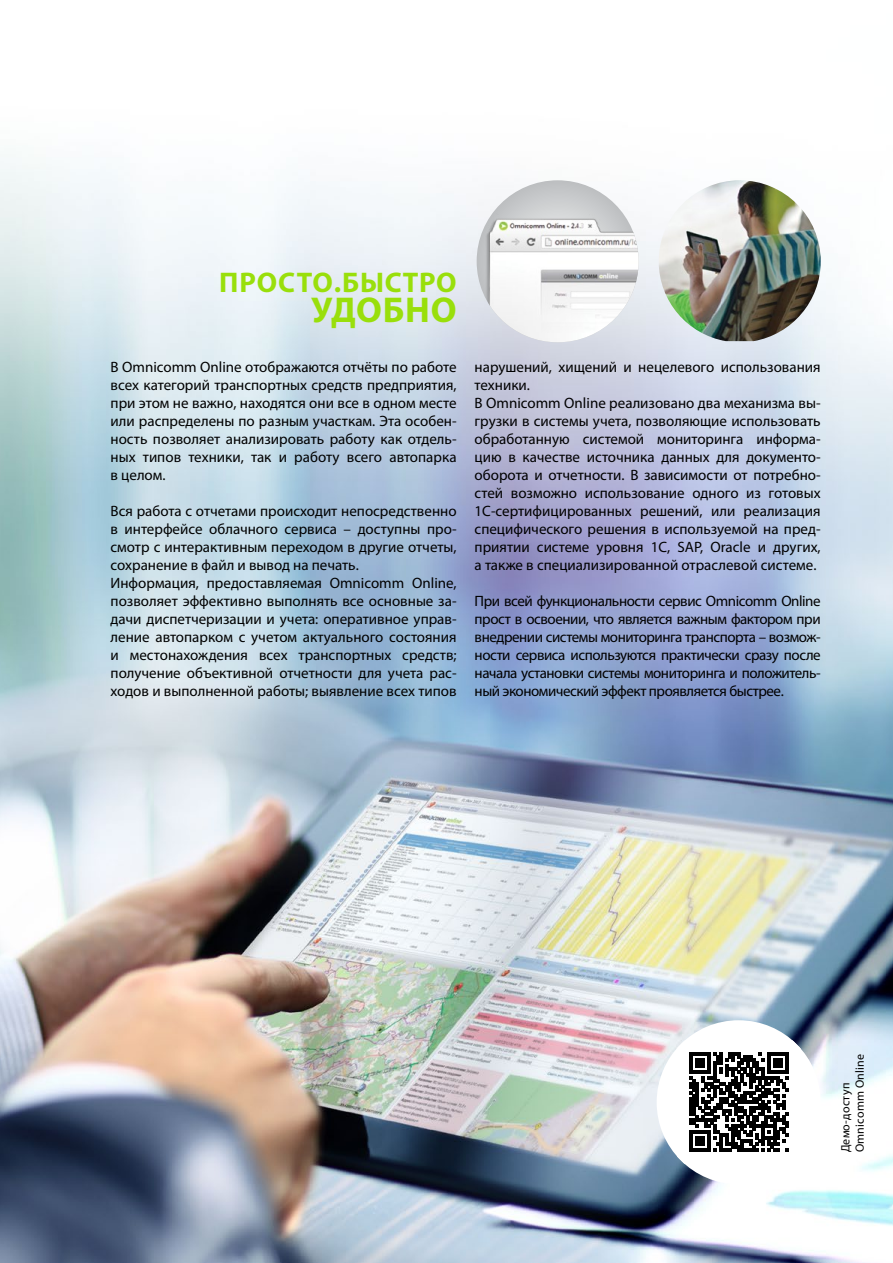
<style>
.page{position:relative;width:893px;height:1263px;background:#fff}
.page>*{position:absolute;margin:0;border:0;box-sizing:border-box;transform-origin:0 0}
.t1{font:700 36px "Myriad Pro";letter-spacing:.02em;color:#99df0b}
.t2{font:700 28.5px "Myriad Pro";letter-spacing:.025em;color:#99df0b}
.t3{font:15px/18px "Myriad Pro";color:#000;text-align:justify}
.t4{font:12px/14.4px "Myriad Pro";letter-spacing:.02em;color:#000}
</style>
<div class="page">
<img style="left:0;top:161px;width:893px;height:1102px">
<img style="left:659px;top:180px;width:162px;height:161px">
<div style="left:477px;top:180px;width:162px;height:162px;background:#c2c4c6;border-radius:81px"></div>
<img style="left:477px;top:201px;width:162px;height:141px">
<div style="left:657px;top:1020px;width:164px;height:164px;background:#fff;border-radius:50%"></div>
<div style="left:677px;top:1041px;width:123px;height:123px;background:#fff"></div>
<svg style="left:689px;top:1053px;width:99px;height:99px"></svg>
<h2 class="t2" style="left:219px;top:263px;width:239px">ПРОСТО.БЫСТРО</h2>
<h1 class="t1" style="left:311px;top:286px;width:147px">УДОБНО</h1>
<p class="t3" style="left:111px;top:357px;width:348px">В Omnicomm Online отображаются отчёты по работе всех категорий транспортных средств предприятия, при этом не важно, находятся они все в одном месте или распределены по разным участкам. Эта особен&shy;ность позволяет анализировать работу как отдель&shy;ных типов техники, так и работу всего автопарка в целом.</p>
<p class="t3" style="left:111px;top:501px;width:348px;text-align:left">Вся работа с отчетами происходит непосредственно в интерфейсе облачного сервиса – доступны про&shy;смотр с интерактивным переходом в другие отчеты, сохранение в файл и вывод на печать.<br>Информация, предоставляемая Omnicomm Online, позволяет эффективно выполнять все основные за&shy;дачи диспетчеризации и учета: оперативное управ&shy;ление автопарком с учетом актуального состояния и местонахождения всех транспортных средств; получение объективной отчетности для учета рас&shy;ходов и выполненной работы; выявление всех типов</p>
<p class="t3" style="left:475px;top:358px;width:348px;text-align:left">нарушений, хищений и нецелевого использования техники.<br>В Omnicomm Online реализовано два механизма вы&shy;грузки в системы учета, позволяющие использовать обработанную системой мониторинга информа&shy;цию в качестве источника данных для документо&shy;оборота и отчетности. В зависимости от потребно&shy;стей возможно использование одного из готовых 1С-сертифицированных решений, или реализация специфического решения в используемой на пред&shy;приятии системе уровня 1С, SAP, Oracle и других, а также в специализированной отраслевой системе.</p>
<p class="t3" style="left:475px;top:592px;width:348px">При всей функциональности сервис Omnicomm Online прост в освоении, что является важным фактором при внедрении системы мониторинга транспорта – возмож&shy;ности сервиса используются практически сразу после начала установки системы мониторинга и положитель&shy;ный экономический эффект проявляется быстрее.</p>
<p class="t4" style="left:838px;top:1152px;width:100px;rotate:-90deg">Демо-доступ<br>Omnicomm Online</p>
</div>
